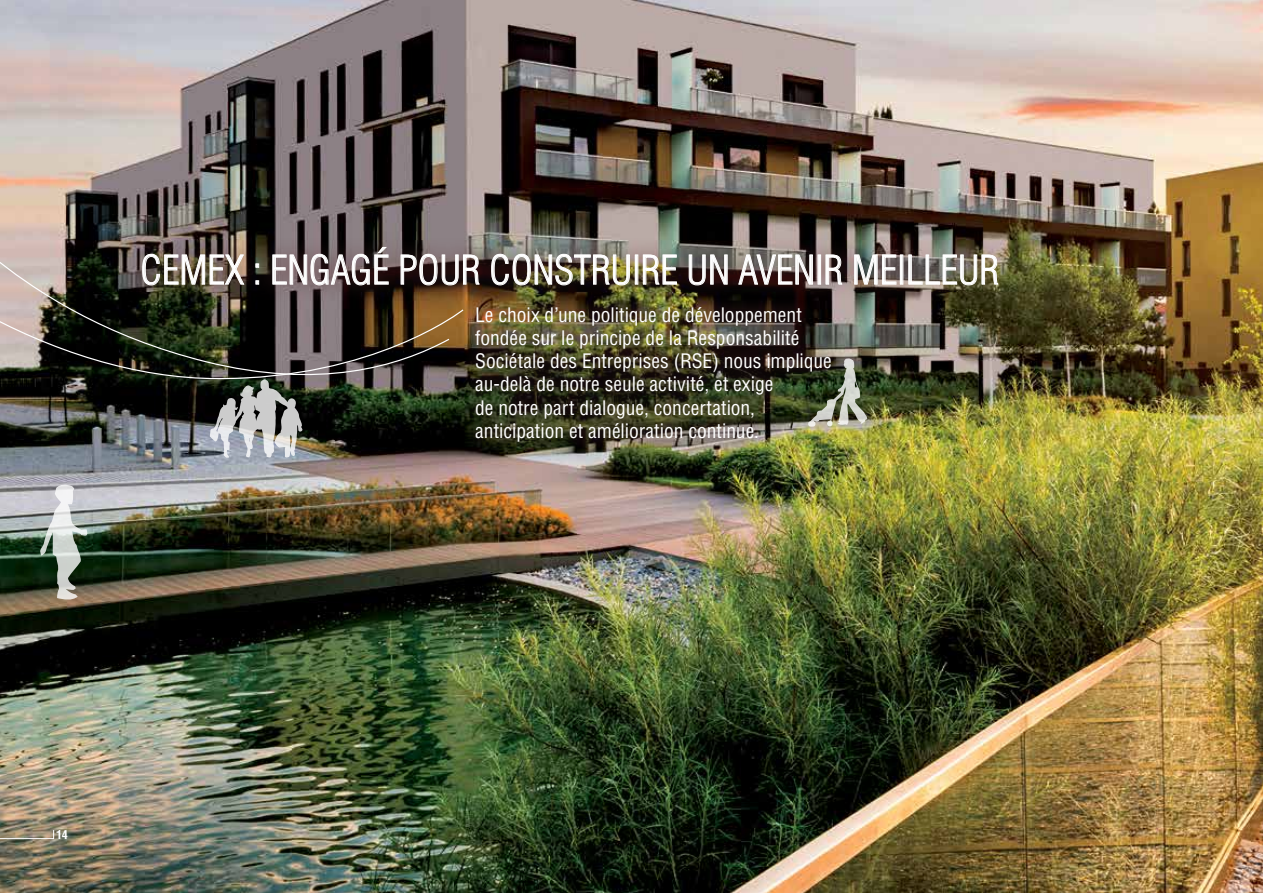
<style>
.page{position:relative;width:1263px;height:893px;background:#fff}
.page>*{position:absolute;margin:0;border:0;box-sizing:border-box;transform-origin:0 0}
.t1{font:300 condensed 39px "Helvetica";color:#fff}
.t2{font:condensed 19.5px/23.2px "Helvetica";color:#fff}
.t3{font:700 condensed 12px "Helvetica";color:#fff}
</style>
<div class="page">
<img style="left:0;top:0;width:1263px;height:893px">
<svg style="left:844px;top:358px;width:23px;height:70px;background:#8d9282"></svg>
<svg style="left:40px;top:484px;width:48px;height:117px;background:#959c94"></svg>
<svg style="left:0;top:829px;width:54px;height:10px"></svg>
<img style="left:0;top:307px;width:465px;height:152px">
<svg style="left:0;top:249px;width:451px;height:141px;background:#48443b"></svg>
<img style="left:462px;top:303px;width:382px;height:150px">
<div style="left:124px;top:230px;width:891px;height:73px;background:#623134;opacity:.85"></div>
<svg style="left:142px;top:254px;width:103px;height:31px;background:#7f766a"></svg>
<svg style="left:256px;top:264px;width:3px;height:4px"></svg>
<svg style="left:256px;top:280px;width:3px;height:4px"></svg>
<svg style="left:272px;top:247px;width:117px;height:38px;background:#786b6d"></svg>
<svg style="left:400px;top:254px;width:80px;height:31px;background:#5c4f50"></svg>
<img style="left:491px;top:254px;width:139px;height:31px">
<div style="left:635px;top:255px;width:3px;height:29px;border:1px solid #fff"></div>
<svg style="left:643px;top:254px;width:34px;height:31px"></svg>
<svg style="left:689px;top:254px;width:39px;height:31px"></svg>
<svg style="left:738px;top:254px;width:75px;height:31px;background:#7c6f6c"></svg>
<div style="left:818px;top:255px;width:3px;height:29px;border:1px solid #fff"></div>
<svg style="left:825px;top:254px;width:17px;height:31px"></svg>
<svg style="left:854px;top:254px;width:43px;height:31px"></svg>
<div style="left:900px;top:255px;width:3px;height:29px;border:1px solid #fff"></div>
<svg style="left:908px;top:254px;width:90px;height:31px;background:#8b8679"></svg>
<h1 class="t1" style="left:140px;top:247px;width:860px">CEMEX : ENGAGÉ POUR CONSTRUIRE UN AVENIR MEILLEUR</h1>
<p class="t2" style="left:475px;top:302px;width:358px">Le choix d’une politique de développement fondée sur le principe de la Responsabilité Sociétale des Entreprises (RSE) nous implique au-delà de notre seule activité, et exige<br>de notre part dialogue, concertation, anticipation et amélioration continue.</p>
<p class="t3" style="left:56px;top:827px;width:13px">14</p>
</div>
